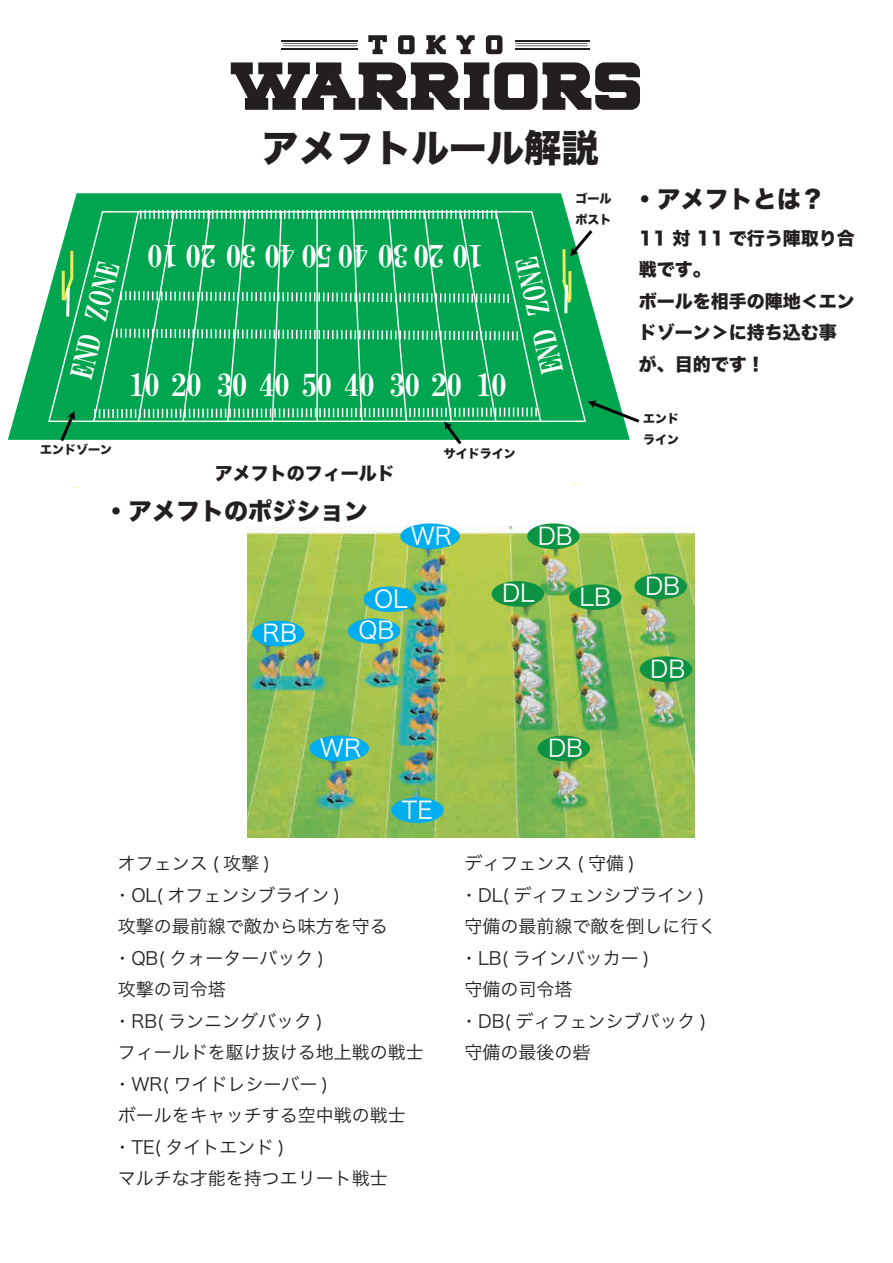
<style>
.page{position:relative;width:893px;height:1263px;background:#fff}
.page>*{position:absolute;margin:0;border:0;box-sizing:border-box;transform-origin:0 0}
.t1{font:37.5px "Hira Kaku Std N W8";color:#231f20}
.t2{font:30px "HG Mincho E";color:#fff}
.t3{font:24px "Hira Kaku Pro N W3";color:#fff}
.t4{font:24px "Hira Kaku Std N W8";color:#231f20}
.t5{font:18px/31.5px "Hira Kaku Pro N W3";color:#231f20}
.t6{font:18px/31.5px "Hira Kaku Std N W8";color:#231f20}
.t7{font:12px/21px "Hira Kaku Std N W8";color:#231f20}
</style>
<div class="page">
<svg style="left:8px;top:193px;width:622px;height:247px"></svg>
<svg style="left:47px;top:210px;width:540px;height:213px;background:#25b268"></svg>
<hr style="left:62px;top:271px;width:3px;height:29px;background:#ecea5b">
<hr style="left:70px;top:251px;width:3px;height:29px;background:#ecea5b">
<svg style="left:60px;top:275px;width:15px;height:45px"></svg>
<svg style="left:562px;top:249px;width:4px;height:27px"></svg>
<hr style="left:568px;top:271px;width:3px;height:29px;background:#ecea5b">
<svg style="left:560px;top:276px;width:13px;height:40px"></svg>
<svg style="left:58px;top:411px;width:18px;height:30px"></svg>
<svg style="left:85px;top:210px;width:464px;height:234px;background:#1aad61"></svg>
<svg style="left:588px;top:400px;width:52px;height:25px"></svg>
<svg style="left:569px;top:227px;width:27px;height:29px"></svg>
<svg style="left:543px;top:62px;width:97px;height:48px"></svg>
<svg style="left:231px;top:62px;width:306px;height:48px"></svg>
<svg style="left:368px;top:35px;width:19px;height:19px"></svg>
<svg style="left:398px;top:35px;width:17px;height:19px"></svg>
<svg style="left:486px;top:35px;width:16px;height:19px"></svg>
<svg style="left:456px;top:35px;width:19px;height:19px"></svg>
<svg style="left:426px;top:35px;width:20px;height:19px"></svg>
<hr style="left:515px;top:48px;width:75px;height:1px;background:#231f20">
<hr style="left:515px;top:40px;width:75px;height:2px;background:#231f20">
<svg style="left:515px;top:43px;width:74px;height:4px"></svg>
<hr style="left:281px;top:40px;width:76px;height:2px;background:#231f20">
<hr style="left:281px;top:48px;width:76px;height:1px;background:#231f20">
<svg style="left:282px;top:43px;width:75px;height:4px"></svg>
<img style="left:248px;top:526px;width:447px;height:312px">
<div style="left:364px;top:586px;width:52px;height:26px;background:#00aeef;border-radius:50%"></div>
<div style="left:348px;top:618px;width:52px;height:26px;background:#00aeef;border-radius:50%"></div>
<div style="left:252px;top:621px;width:53px;height:25px;background:#00aeef;border-radius:50%"></div>
<div style="left:309px;top:736px;width:60px;height:25px;background:#00aeef;border-radius:50%"></div>
<div style="left:400px;top:523px;width:60px;height:26px;background:#00aeef;border-radius:50%"></div>
<div style="left:391px;top:797px;width:53px;height:26px;background:#00aeef;border-radius:50%"></div>
<div style="left:492px;top:581px;width:52px;height:26px;background:#0d9344;border-radius:50%"></div>
<div style="left:569px;top:584px;width:52px;height:26px;background:#0d9344;border-radius:50%"></div>
<div style="left:527px;top:523px;width:53px;height:26px;background:#0d9344;border-radius:50%"></div>
<div style="left:538px;top:736px;width:52px;height:25px;background:#0d9344;border-radius:50%"></div>
<div style="left:634px;top:574px;width:53px;height:25px;background:#0d9344;border-radius:50%"></div>
<div style="left:640px;top:656px;width:52px;height:26px;background:#0d9344;border-radius:50%"></div>
<h1 class="t1" style="left:262px;top:127px;width:339px">アメフトルール解説</h1>
<h2 class="t2" style="left:483px;top:271px;width:337px;rotate:-180deg">10 20 30 40 50 40 30 20 10</h2>
<h2 class="t2" style="left:66px;top:374px;width:122px;rotate:-76deg">END ZONE</h2>
<h2 class="t2" style="left:538px;top:377px;width:122px;rotate:-103deg">END ZONE</h2>
<h2 class="t2" style="left:130px;top:370px;width:378px">10 20 30 40 50 40 30 20 10</h2>
<p class="t7" style="left:575px;top:188px;width:37px">ゴールポスト</p>
<p class="t7" style="left:40px;top:439px;width:73px">エンドゾーン</p>
<p class="t7" style="left:444px;top:443px;width:73px">サイドライン</p>
<p class="t6" style="left:215px;top:458px;width:181px">アメフトのフィールド</p>
<h3 class="t4" style="left:104px;top:497px;width:266px">・アメフトのポジション</h3>
<h3 class="t3" style="left:411px;top:514px;width:43px">WR</h3>
<h3 class="t3" style="left:374px;top:577px;width:35px">OL</h3>
<h3 class="t3" style="left:263px;top:611px;width:36px">RB</h3>
<h3 class="t3" style="left:358px;top:609px;width:38px">QB</h3>
<h3 class="t3" style="left:320px;top:726px;width:43px">WR</h3>
<h3 class="t3" style="left:402px;top:788px;width:33px">TE</h3>
<h3 class="t3" style="left:538px;top:514px;width:37px">DB</h3>
<h3 class="t3" style="left:502px;top:572px;width:34px">DL</h3>
<h3 class="t3" style="left:580px;top:575px;width:33px">LB</h3>
<h3 class="t3" style="left:548px;top:726px;width:37px">DB</h3>
<h3 class="t4" style="left:633px;top:186px;width:194px">・アメフトとは？</h3>
<p class="t6" style="left:639px;top:223px;width:218px">11 対 11 で行う陣取り合戦です。<br>ボールを相手の陣地＜エンドゾーン＞に持ち込む事が、目的です！</p>
<p class="t7" style="left:643px;top:409px;width:37px">エンドライン</p>
<h3 class="t3" style="left:645px;top:564px;width:37px">DB</h3>
<h3 class="t3" style="left:650px;top:647px;width:37px">DB</h3>
<p class="t5" style="left:113px;top:846px;width:312px">オフェンス ( 攻撃 )<br>・OL( オフェンシブライン )<br>攻撃の最前線で敵から味方を守る・QB( クォーターバック )<br>攻撃の司令塔<br>・RB( ランニングバック )<br>フィールドを駆け抜ける地上戦の戦士・WR( ワイドレシーバー )<br>ボールをキャッチする空中戦の戦士・TE( タイトエンド )<br>マルチな才能を持つエリート戦士</p>
<p class="t5" style="left:460px;top:846px;width:258px">ディフェンス ( 守備 )<br>・DL( ディフェンシブライン )守備の最前線で敵を倒しに行く・LB( ラインバッカー )<br>守備の司令塔<br>・DB( ディフェンシブバック )守備の最後の砦</p>
</div>
